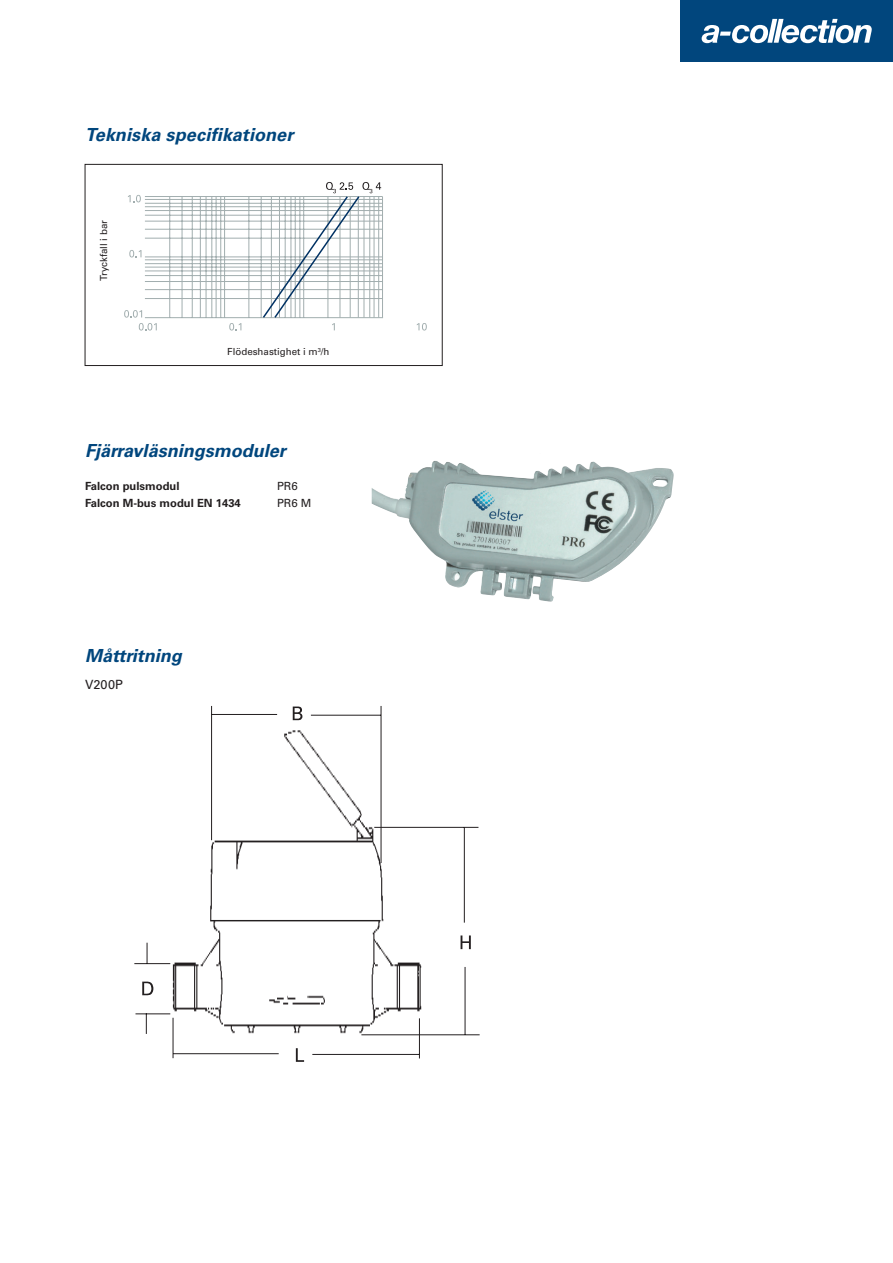
<style>
.page{position:relative;width:893px;height:1263px;background:#fff}
.page>*{position:absolute;margin:0;border:0;box-sizing:border-box;transform-origin:0 0}
.t1{font:italic 700 18px "Univers";color:#01467d}
.t2{font:12.75px "Univers";color:#231f20}
.t3{font:700 11.25px "Univers";color:#231f20}
.t4{font:11.25px "Univers";color:#231f20}
.t5{font:9.75px "Univers";color:#231f20}
</style>
<div class="page">
<div style="left:680px;top:0;width:213px;height:62px;background:#01467d"></div>
<svg style="left:702px;top:19px;width:170px;height:24px"></svg>
<img style="left:372px;top:461px;width:221px;height:141px">
<img style="left:172px;top:730px;width:250px;height:332px">
<hr style="left:374px;top:827px;width:104px;height:1px;background:#231f20">
<hr style="left:361px;top:1034px;width:119px;height:1px;background:#231f20">
<hr style="left:464px;top:827px;width:1px;height:96px;background:#231f20">
<hr style="left:465px;top:967px;width:1px;height:67px;background:#231f20">
<svg style="left:461px;top:935px;width:10px;height:14px"></svg>
<hr style="left:419px;top:1018px;width:1px;height:40px;background:#231f20">
<hr style="left:173px;top:1018px;width:1px;height:40px;background:#231f20">
<hr style="left:173px;top:1053px;width:106px;height:1px;background:#231f20">
<hr style="left:312px;top:1054px;width:108px;height:1px;background:#231f20">
<svg style="left:296px;top:1048px;width:8px;height:14px"></svg>
<hr style="left:211px;top:706px;width:1px;height:134px;background:#231f20">
<hr style="left:381px;top:706px;width:1px;height:157px;background:#231f20">
<hr style="left:211px;top:714px;width:66px;height:1px;background:#231f20">
<hr style="left:311px;top:715px;width:70px;height:1px;background:#231f20">
<svg style="left:293px;top:706px;width:9px;height:14px"></svg>
<hr style="left:134px;top:963px;width:36px;height:1px;background:#231f20">
<hr style="left:135px;top:1013px;width:35px;height:1px;background:#231f20">
<svg style="left:147px;top:943px;width:1px;height:20px"></svg>
<svg style="left:146px;top:1014px;width:1px;height:20px"></svg>
<svg style="left:142px;top:981px;width:11px;height:14px"></svg>
<hr style="left:210px;top:920px;width:170px;height:1px;background:#231f20">
<svg style="left:129px;top:187px;width:288px;height:144px"></svg>
<svg style="left:129px;top:250px;width:12px;height:7px"></svg>
<svg style="left:128px;top:195px;width:13px;height:7px"></svg>
<hr style="left:145px;top:196px;width:238px;height:1px;background:#a2aeaf">
<hr style="left:145px;top:199px;width:238px;height:1px;background:#a2aeaf">
<hr style="left:145px;top:203px;width:238px;height:1px;background:#a2aeaf">
<hr style="left:145px;top:206px;width:238px;height:1px;background:#a2aeaf">
<hr style="left:145px;top:210px;width:238px;height:1px;background:#a2aeaf">
<hr style="left:145px;top:215px;width:238px;height:1px;background:#a2aeaf">
<hr style="left:145px;top:221px;width:238px;height:1px;background:#a2aeaf">
<hr style="left:145px;top:229px;width:238px;height:1px;background:#a2aeaf">
<hr style="left:145px;top:238px;width:238px;height:1px;background:#a2aeaf">
<hr style="left:145px;top:257px;width:238px;height:1px;background:#a2aeaf">
<hr style="left:145px;top:260px;width:238px;height:1px;background:#a2aeaf">
<hr style="left:145px;top:263px;width:238px;height:1px;background:#a2aeaf">
<hr style="left:145px;top:267px;width:238px;height:1px;background:#a2aeaf">
<hr style="left:145px;top:271px;width:238px;height:1px;background:#a2aeaf">
<hr style="left:145px;top:275px;width:238px;height:1px;background:#a2aeaf">
<hr style="left:145px;top:281px;width:238px;height:1px;background:#a2aeaf">
<hr style="left:145px;top:289px;width:238px;height:1px;background:#a2aeaf">
<hr style="left:145px;top:298px;width:238px;height:1px;background:#a2aeaf">
<hr style="left:145px;top:317px;width:238px;height:1px;background:#a2aeaf">
<hr style="left:224px;top:197px;width:1px;height:120px;background:#a2aeaf">
<hr style="left:169px;top:197px;width:1px;height:120px;background:#a2aeaf">
<hr style="left:182px;top:197px;width:1px;height:120px;background:#a2aeaf">
<hr style="left:192px;top:197px;width:1px;height:120px;background:#a2aeaf">
<hr style="left:200px;top:197px;width:1px;height:120px;background:#a2aeaf">
<hr style="left:206px;top:197px;width:1px;height:120px;background:#a2aeaf">
<hr style="left:212px;top:197px;width:1px;height:120px;background:#a2aeaf">
<hr style="left:216px;top:197px;width:1px;height:120px;background:#a2aeaf">
<hr style="left:220px;top:197px;width:1px;height:120px;background:#a2aeaf">
<hr style="left:249px;top:197px;width:1px;height:120px;background:#a2aeaf">
<svg style="left:124px;top:310px;width:33px;height:21px"></svg>
<svg style="left:229px;top:323px;width:12px;height:8px"></svg>
<svg style="left:417px;top:323px;width:10px;height:8px"></svg>
<hr style="left:382px;top:197px;width:1px;height:120px;background:#a2aeaf">
<svg style="left:261px;top:182px;width:120px;height:148px"></svg>
<div style="left:85px;top:164px;width:357px;height:202px;border:1px solid #231f20"></div>
<p class="t1" style="left:85px;top:124px;width:210px">Tekniska specifikationer</p>
<p class="t5" style="left:98px;top:281px;width:62px;rotate:-90deg">Tryckfall i bar</p>
<p class="t5" style="left:227px;top:346px;width:104px">Flödeshastighet i m<sup>3</sup>/h</p>
<p class="t1" style="left:85px;top:440px;width:202px">Fjärravläsningsmoduler</p>
<p class="t3" style="left:85px;top:480px;width:96px">Falcon pulsmodul</p>
<p class="t4" style="left:277px;top:480px;width:22px">PR6</p>
<p class="t3" style="left:85px;top:496px;width:157px">Falcon M-bus modul EN 1434</p>
<p class="t4" style="left:277px;top:496px;width:36px">PR6 M</p>
<p class="t1" style="left:85px;top:645px;width:98px">Måttritning</p>
<p class="t2" style="left:85px;top:676px;width:40px">V200P</p>
</div>
